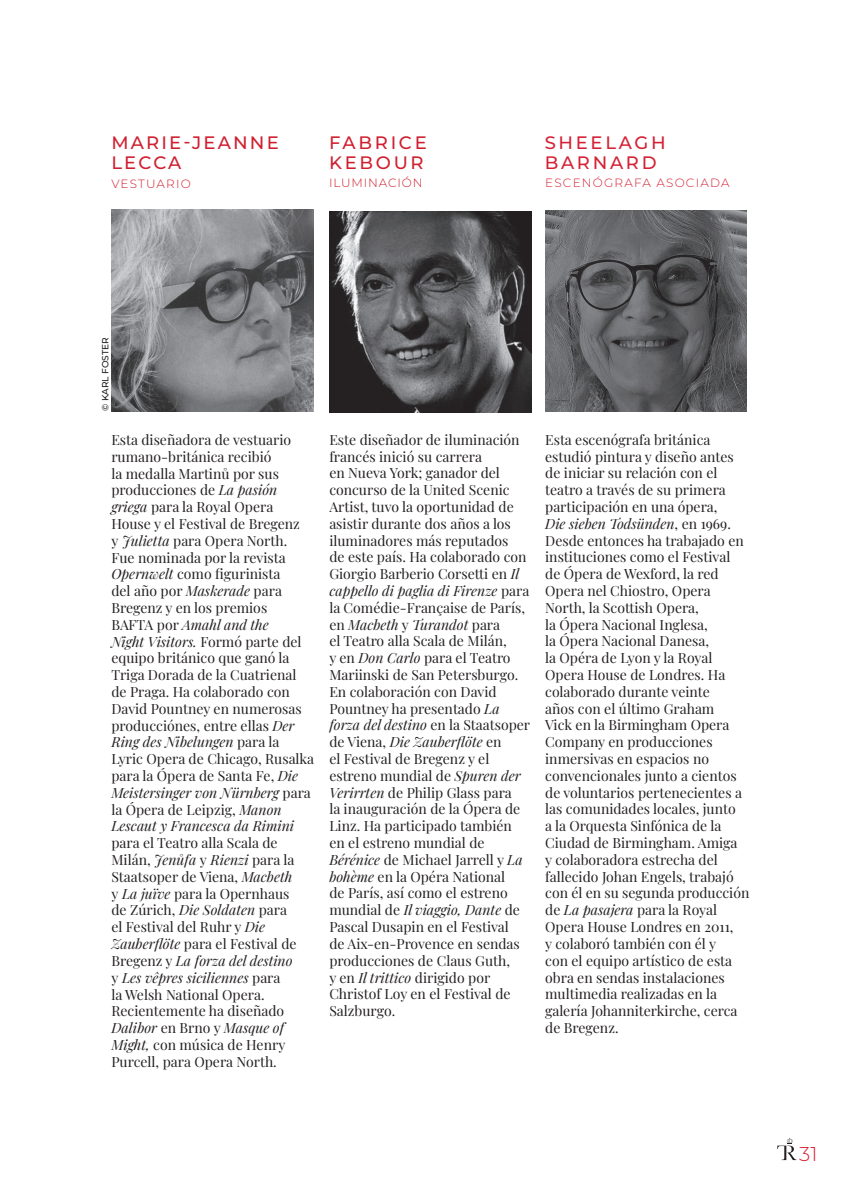
<style>
.page{position:relative;width:851px;height:1191px;background:#fff}
.page>*{position:absolute;margin:0;border:0;box-sizing:border-box;transform-origin:0 0}
.t1{font:300 20px "Montserrat";color:#d52236}
.t2{font:500 18px/20px "Montserrat";letter-spacing:.12em;color:#cf202f}
.t3{font:500 18px/20px "Montserrat";letter-spacing:.15em;color:#d52236}
.t4{font:500 18px/20px "Montserrat";letter-spacing:.15em;color:#cf202f}
.t5{font:14px/16.8px "Playfair Display";color:#231f20}
.t6{font:300 12px "Montserrat";letter-spacing:.1em;color:#d52236}
.t7{font:300 12px "Montserrat";letter-spacing:.07em;color:#cf202f}
.t8{font:300 12px "Montserrat";letter-spacing:.095em;color:#cf202f}
.t9{font:500 9px "Montserrat";color:#231f20}
.s1{font-style:italic}
</style>
<div class="page">
<svg style="left:777px;top:1138px;width:19px;height:22px"></svg>
<img style="left:112px;top:210px;width:202px;height:201px">
<img style="left:545px;top:210px;width:201px;height:202px">
<img style="left:329px;top:211px;width:202px;height:201px">
<p class="t2" style="left:111px;top:133px;width:169px">MARIE-JEANNE<br>LECCA</p>
<p class="t8" style="left:111px;top:175px;width:81px">VESTUARIO</p>
<p class="t4" style="left:329px;top:132px;width:99px">FABRICE<br>KEBOUR</p>
<p class="t7" style="left:329px;top:175px;width:95px">ILUMINACIÓN</p>
<p class="t3" style="left:544px;top:132px;width:123px">SHEELAGH<br>BARNARD</p>
<p class="t6" style="left:545px;top:175px;width:186px">ESCENÓGRAFA ASOCIADA</p>
<p class="t9" style="left:99px;top:411px;width:75px;rotate:-90deg">© KARL FOSTER</p>
<p class="t5" style="left:111px;top:430px;width:204px">Esta diseñadora de vestuario rumano-británica recibió<br>la medalla Martinů por sus producciones de <span class="s1">La pasión griega</span> para la Royal Opera<br>House y el Festival de Bregenz<br>y <span class="s1">Julietta</span> para Opera North.<br>Fue nominada por la revista<br><span class="s1">Opernwelt</span> como figurinista<br>del año por <span class="s1">Maskerade</span> para<br>Bregenz y en los premios<br>BAFTA por <span class="s1">Amahl and the<br>Night Visitors.</span> Formó parte del equipo británico que ganó la<br>Triga Dorada de la Cuatrienal de Praga. Ha colaborado con<br>David Pountney en numerosas producciónes, entre ellas <span class="s1">Der<br>Ring des Nibelungen</span> para la<br>Lyric Opera de Chicago, Rusalka para la Ópera de Santa Fe, <span class="s1">Die<br>Meistersinger von Nürnberg</span> para la Ópera de Leipzig, <span class="s1">Manon<br>Lescaut y Francesca da Rimini</span></p>
<p class="t5" style="left:111px;top:833px;width:187px">para el Teatro alla Scala de<br>Milán, <span class="s1">Jenůfa</span> y <span class="s1">Rienzi</span> para la<br>Staatsoper de Viena, <span class="s1">Macbeth </span>y <span class="s1">La juïve</span> para la Opernhaus de Zúrich, <span class="s1">Die Soldaten</span> para el Festival del Ruhr y <span class="s1">Die<br>Zauberflöte</span> para el Festival de<br>Bregenz y <span class="s1">La forza del destino </span>y <span class="s1">Les vêpres siciliennes</span> para<br>la Welsh National Opera.<br>Recientemente ha diseñado<br><span class="s1">Dalibor</span> en Brno y <span class="s1">Masque of<br>Might,</span> con música de Henry<br>Purcell, para Opera North.</p>
<p class="t5" style="left:329px;top:430px;width:202px">Este diseñador de iluminación francés inició su carrera<br>en Nueva York; ganador del concurso de la United Scenic<br>Artist, tuvo la oportunidad de asistir durante dos años a los iluminadores más reputados<br>de este país. Ha colaborado con<br>Giorgio Barberio Corsetti en <span class="s1">Il cappello di paglia di Firenze</span> para la Comédie-Française de París, en <span class="s1">Macbeth</span> y <span class="s1">Turandot</span> para<br>el Teatro alla Scala de Milán,<br>y en <span class="s1">Don Carlo</span> para el Teatro<br>Mariinski de San Petersburgo.<br>En colaboración con David<br>Pountney ha presentado <span class="s1">La forza del destino</span> en la Staatsoper de Viena, <span class="s1">Die Zauberflöte</span> en<br>el Festival de Bregenz y el estreno mundial de <span class="s1">Spuren der<br>Verirrten</span> de Philip Glass para<br>la inauguración de la Ópera de<br>Linz. Ha participado también en el estreno mundial de<br><span class="s1">Bérénice</span> de Michael Jarrell y <span class="s1">La bohème</span> en la Opéra National<br>de París, así como el estreno mundial de <span class="s1">Il viaggio, Dante</span> de<br>Pascal Dusapin en el Festival<br>de Aix-en-Provence en sendas producciones de Claus Guth,<br>y en <span class="s1">Il trittico</span> dirigido por<br>Christof Loy en el Festival de<br>Salzburgo.</p>
<p class="t5" style="left:545px;top:430px;width:206px">Esta escenógrafa británica estudió pintura y diseño antes de iniciar su relación con el teatro a través de su primera participación en una ópera,<br><span class="s1">Die sieben Todsünden</span>, en 1969.<br>Desde entonces ha trabajado en instituciones como el Festival<br>de Ópera de Wexford, la red<br>Opera nel Chiostro, Opera<br>North, la Scottish Opera,<br>la Ópera Nacional Inglesa,<br>la Ópera Nacional Danesa,<br>la Opéra de Lyon y la Royal<br>Opera House de Londres. Ha colaborado durante veinte<br>años con el último Graham<br>Vick en la Birmingham Opera<br>Company en producciones inmersivas en espacios no convencionales junto a cientos de voluntarios pertenecientes a las comunidades locales, junto<br>a la Orquesta Sinfónica de la<br>Ciudad de Birmingham. Amiga<br>y colaboradora estrecha del fallecido Johan Engels, trabajó con él en su segunda producción de <span class="s1">La pasajera</span> para la Royal<br>Opera House Londres en 2011,<br>y colaboró también con él y<br>con el equipo artístico de esta obra en sendas instalaciones multimedia realizadas en la galería Johanniterkirche, cerca de Bregenz.</p>
<h1 class="t1" style="left:799px;top:1140px;width:20px">31</h1>
</div>
